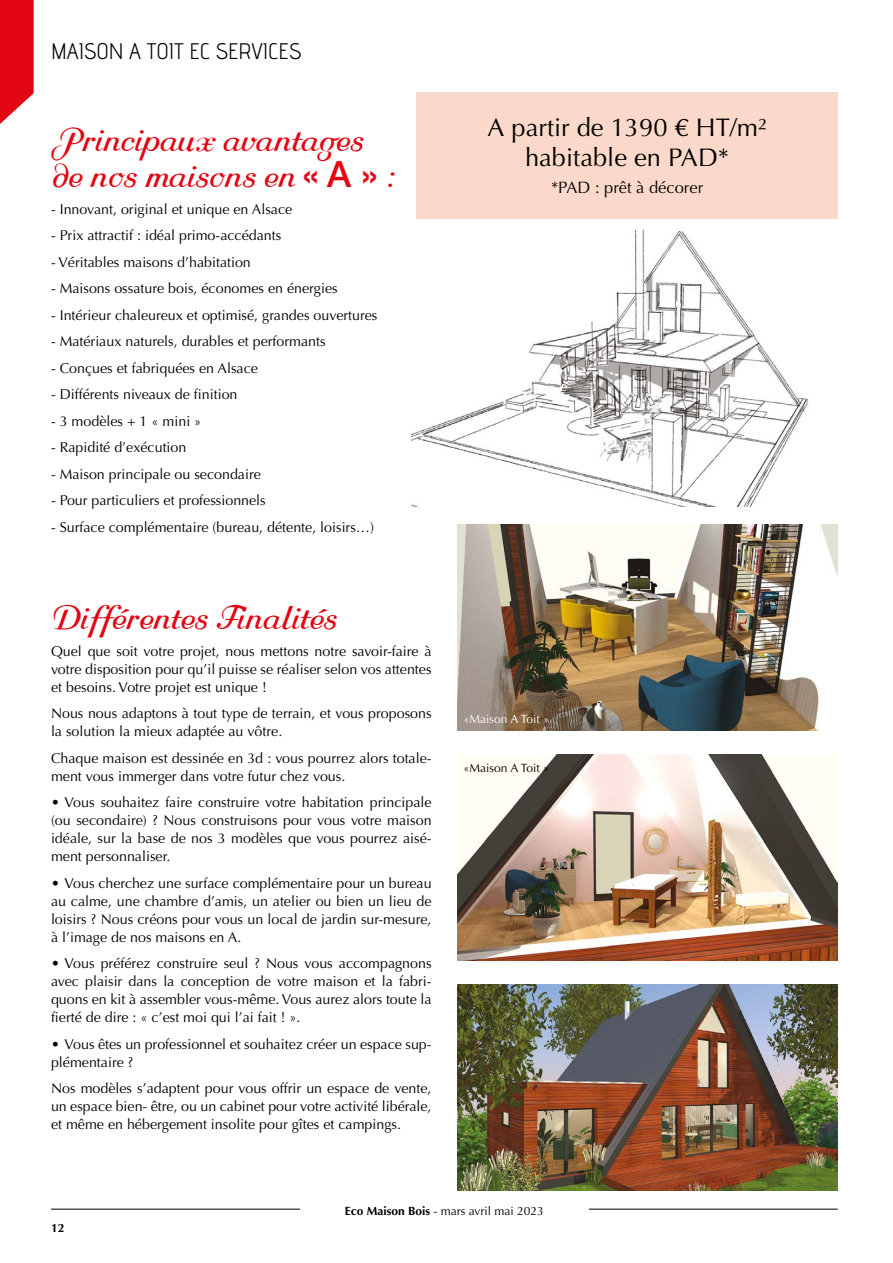
<style>
.page{position:relative;width:893px;height:1263px;background:#fff}
.page>*{position:absolute;margin:0;border:0;box-sizing:border-box;transform-origin:0 0}
.t1{font:36px/36px "Rundkursiv";color:#e30613}
.t2{font:25.5px/30.6px "Optima";color:#000;text-align:center}
.t3{font:22.5px "advent";color:#000}
.t4{font:16.5px "Optima";color:#000}
.t5{font:14.25px/18px "Optima";color:#000;text-align:justify}
.t6{font:12px "Optima";color:#000}
.t7{font:12px "Optima";color:#fff}
.t8{font:700 12px "Optima";color:#000}
.s1{font-family:"Helvetica Neue";font-weight:500}
.s2{font-weight:700}
</style>
<div class="page">
<hr style="left:51px;top:1209px;width:787px;height:1px;background:#000">
<div style="left:300px;top:1201px;width:288px;height:16px;background:#fff"></div>
<svg style="left:0;top:0;width:34px;height:124px;background:#e62732"></svg>
<div style="left:416px;top:93px;width:422px;height:126px;background:#fbd9ca"></div>
<img style="left:412px;top:230px;width:396px;height:277px">
<img style="left:457px;top:525px;width:381px;height:206px">
<img style="left:457px;top:755px;width:381px;height:206px">
<img style="left:457px;top:985px;width:381px;height:206px">
<h3 class="t3" style="left:51px;top:37px;width:252px">MAISON A TOIT EC SERVICES</h3>
<h1 class="t1" style="left:51px;top:123px;width:343px">Principaux avantages de nos maisons en <span class="s1">« A »</span> :</h1>
<p class="t5" style="left:51px;top:200px;width:243px">- Innovant, original et unique en Alsace</p>
<p class="t5" style="left:51px;top:226px;width:232px">- Prix attractif : idéal primo-accédants</p>
<p class="t5" style="left:51px;top:253px;width:201px">- Véritables maisons d’habitation</p>
<p class="t5" style="left:51px;top:279px;width:288px">- Maisons ossature bois, économes en énergies</p>
<p class="t5" style="left:51px;top:306px;width:328px">- Intérieur chaleureux et optimisé, grandes ouvertures</p>
<p class="t5" style="left:51px;top:332px;width:276px">- Matériaux naturels, durables et performants</p>
<p class="t5" style="left:51px;top:359px;width:208px">- Conçues et fabriquées en Alsace</p>
<p class="t5" style="left:51px;top:385px;width:188px">- Différents niveaux de finition</p>
<p class="t5" style="left:51px;top:412px;width:152px">- 3 modèles + 1 « mini »</p>
<p class="t5" style="left:51px;top:438px;width:137px">- Rapidité d’exécution</p>
<p class="t5" style="left:51px;top:465px;width:211px">- Maison principale ou secondaire</p>
<p class="t5" style="left:51px;top:491px;width:216px">- Pour particuliers et professionnels</p>
<p class="t5" style="left:51px;top:518px;width:325px">- Surface complémentaire (bureau, détente, loisirs…)</p>
<h1 class="t1" style="left:51px;top:601px;width:286px">Différentes Finalités</h1>
<p class="t5" style="left:51px;top:642px;width:382px">Quel que soit votre projet, nous mettons notre savoir-faire à votre disposition pour qu’il puisse se réaliser selon vos attentes et besoins. Votre projet est unique !</p>
<p class="t5" style="left:51px;top:704px;width:382px">Nous nous adaptons à tout type de terrain, et vous proposons la solution la mieux adaptée au vôtre.</p>
<p class="t5" style="left:51px;top:749px;width:382px">Chaque maison est dessinée en 3d : vous pourrez alors totale&shy;ment vous immerger dans votre futur chez vous.</p>
<p class="t5" style="left:51px;top:793px;width:382px">• Vous souhaitez faire construire votre habitation principale (ou secondaire) ? Nous construisons pour vous votre maison idéale, sur la base de nos 3 modèles que vous pourrez aisé&shy;ment personnaliser.</p>
<p class="t5" style="left:51px;top:874px;width:382px">• Vous cherchez une surface complémentaire pour un bureau au calme, une chambre d’amis, un atelier ou bien un lieu de loisirs ? Nous créons pour vous un local de jardin sur-mesure, à l’image de nos maisons en A.</p>
<p class="t5" style="left:51px;top:954px;width:382px">• Vous préférez construire seul ? Nous vous accompagnons avec plaisir dans la conception de votre maison et la fabri&shy;quons en kit à assembler vous-même. Vous aurez alors toute la fierté de dire : « c’est moi qui l’ai fait ! ».</p>
<p class="t5" style="left:51px;top:1035px;width:382px">• Vous êtes un professionnel et souhaitez créer un espace sup&shy;plémentaire ?</p>
<p class="t5" style="left:51px;top:1079px;width:382px">Nos modèles s’adaptent pour vous offrir un espace de vente, un espace bien- être, ou un cabinet pour votre activité libérale, et même en hébergement insolite pour gîtes et campings.</p>
<h2 class="t2" style="left:487px;top:112px;width:281px">A partir de 1390 € HT/m² habitable en PAD*</h2>
<p class="t4" style="left:551px;top:178px;width:154px">*PAD : prêt à décorer</p>
<p class="t7" style="left:463px;top:712px;width:87px">«Maison A Toit »</p>
<p class="t6" style="left:464px;top:761px;width:87px">«Maison A Toit »</p>
<p class="t8" style="left:51px;top:1221px;width:15px">12</p>
<p class="t6" style="left:345px;top:1203px;width:201px"><span class="s2">Eco Maison Bois</span> - mars avril mai 2023</p>
</div>
